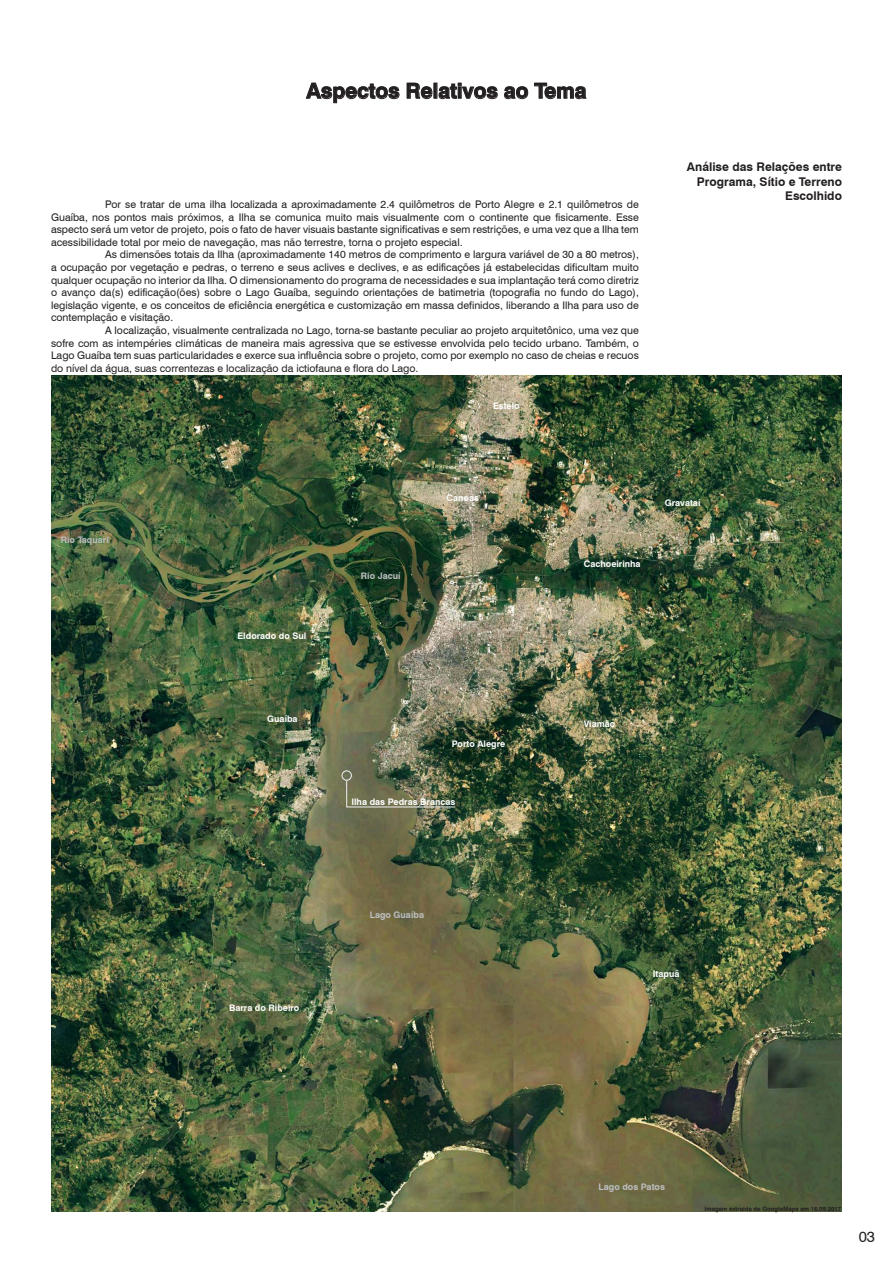
<style>
.page{position:relative;width:893px;height:1263px;background:#fff}
.page>*{position:absolute;margin:0;border:0;box-sizing:border-box;transform-origin:0 0}
.t1{font:700 21px "Swiss 721 BT";color:#231f20}
.t2{font:15px "Swiss 721 BT";color:#231f20}
.t3{font:700 12px/14.4px "Swiss 721 BT";color:#231f20;text-align:right}
.t4{font:10.5px "Swiss 721 BT";color:#231f20}
.t5{font:700 9px "Swiss 721 BT";color:#fff}
.t6{font:700 9px "Swiss 721 BT";color:#bcbec0}
.t7{font:700 6px "Swiss 721 BT";color:#231f20}
</style>
<div class="page">
<img style="left:51px;top:375px;width:791px;height:837px">
<div style="left:342px;top:771px;width:10px;height:9px;border:1px solid #f2f2f3;border-radius:50%"></div>
<svg style="left:346px;top:780px;width:109px;height:27px;background:#6e7254"></svg>
<svg style="left:306px;top:83px;width:93px;height:20px"></svg>
<svg style="left:407px;top:83px;width:25px;height:16px"></svg>
<svg style="left:439px;top:83px;width:59px;height:16px"></svg>
<svg style="left:504px;top:86px;width:24px;height:13px"></svg>
<svg style="left:534px;top:83px;width:52px;height:16px"></svg>
<h1 class="t1" style="left:306px;top:78px;width:281px">Aspectos Relativos ao Tema</h1>
<p class="t4" style="left:105px;top:198px;width:535px">Por se tratar de uma ilha localizada a aproximadamente 2.4 quilômetros de Porto Alegre e 2.1 quilômetros de</p>
<p class="t4" style="left:51px;top:211px;width:589px">Guaíba, nos pontos mais próximos, a Ilha se comunica muito mais visualmente com o continente que fisicamente. Esse</p>
<p class="t4" style="left:51px;top:223px;width:589px">aspecto será um vetor de projeto, pois o fato de haver visuais bastante significativas e sem restrições, e uma vez que a Ilha tem</p>
<p class="t4" style="left:51px;top:236px;width:413px">acessibilidade total por meio de navegação, mas não terrestre, torna o projeto especial.</p>
<p class="t4" style="left:105px;top:248px;width:535px">As dimensões totais da Ilha (aproximadamente 140 metros de comprimento e largura variável de 30 a 80 metros),</p>
<p class="t4" style="left:51px;top:261px;width:589px">a ocupação por vegetação e pedras, o terreno e seus aclives e declives, e as edificações já estabelecidas dificultam muito</p>
<p class="t4" style="left:51px;top:274px;width:589px">qualquer ocupação no interior da Ilha. O dimensionamento do programa de necessidades e sua implantação terá como diretriz</p>
<p class="t4" style="left:51px;top:286px;width:589px">o avanço da(s) edificação(ões) sobre o Lago Guaíba, seguindo orientações de batimetria (topografia no fundo do Lago),</p>
<p class="t4" style="left:51px;top:299px;width:589px">legislação vigente, e os conceitos de eficiência energética e customização em massa definidos, liberando a Ilha para uso de</p>
<p class="t4" style="left:51px;top:311px;width:124px">contemplação e visitação.</p>
<p class="t4" style="left:105px;top:324px;width:535px">A localização, visualmente centralizada no Lago, torna-se bastante peculiar ao projeto arquitetônico, uma vez que</p>
<p class="t4" style="left:51px;top:337px;width:589px">sofre com as intempéries climáticas de maneira mais agressiva que se estivesse envolvida pelo tecido urbano. Também, o</p>
<p class="t4" style="left:51px;top:349px;width:589px">Lago Guaíba tem suas particularidades e exerce sua influência sobre o projeto, como por exemplo no caso de cheias e recuos</p>
<p class="t4" style="left:51px;top:362px;width:369px">do nível da água, suas correntezas e localização da ictiofauna e flora do Lago.</p>
<p class="t5" style="left:493px;top:400px;width:28px">Esteio</p>
<p class="t3" style="left:687px;top:160px;width:157px">Análise das Relações entre<br>Programa, Sítio e Terreno<br>Escolhido</p>
<p class="t6" style="left:61px;top:535px;width:50px">Rio Taquari</p>
<p class="t5" style="left:237px;top:630px;width:70px">Eldorado do Sul</p>
<p class="t5" style="left:267px;top:713px;width:32px">Guaíba</p>
<p class="t6" style="left:361px;top:570px;width:41px">Rio Jacuí</p>
<p class="t5" style="left:446px;top:492px;width:34px">Canoas</p>
<p class="t5" style="left:452px;top:739px;width:55px">Porto Alegre</p>
<p class="t5" style="left:351px;top:796px;width:105px">Ilha das Pedras Brancas</p>
<p class="t5" style="left:584px;top:558px;width:58px">Cachoeirinha</p>
<p class="t5" style="left:665px;top:498px;width:37px">Gravataí</p>
<p class="t5" style="left:584px;top:718px;width:33px">Viamão</p>
<p class="t5" style="left:229px;top:1002px;width:72px">Barra do Ribeiro</p>
<p class="t6" style="left:370px;top:909px;width:56px">Lago Guaíba</p>
<p class="t5" style="left:653px;top:968px;width:28px">Itapuã</p>
<p class="t6" style="left:599px;top:1181px;width:68px">Lago dos Patos</p>
<p class="t7" style="left:705px;top:1205px;width:138px">Imagem extraída de GoogleMaps em 16.09.2017</p>
<h2 class="t2" style="left:859px;top:1228px;width:18px">03</h2>
</div>
